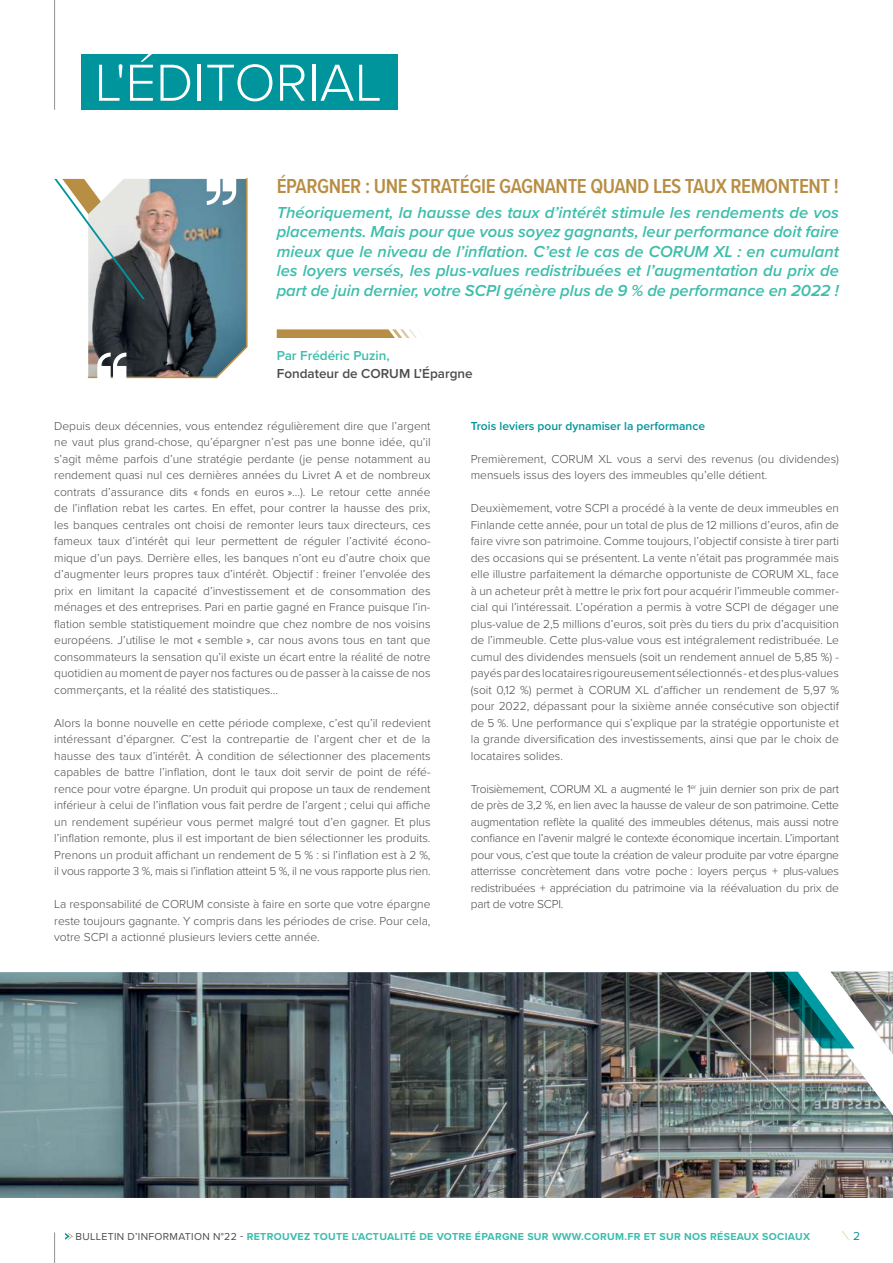
<style>
.page{position:relative;width:893px;height:1263px;background:#fff}
.page>*{position:absolute;margin:0;border:0;box-sizing:border-box;transform-origin:0 0}
.t1{font:300 54px "Proxima Nova";color:#fff}
.t2{font:600 21px "Proxima Nova Cond";letter-spacing:-.02em;color:#b88e44}
.t3{font:italic 600 16.5px/19.5px "Proxima Nova";color:#3dbdab;text-align:justify}
.t4{font:600 13.5px "Proxima Nova";color:#4c4c4e}
.t5{font:600 13.5px "Proxima Nova";color:#3dbdab}
.t6{font:300 12px/16.5px "Proxima Nova";color:#4c4c4e;text-align:justify}
.t7{font:600 12px "Proxima Nova";color:#00959c}
.t8{font:12px "Proxima Nova";color:#00959c}
.t9{font:700 10.5px "Proxima Nova";letter-spacing:.03em;color:#3dbdab}
.s1{font-weight:400;color:#4c4c4e}
</style>
<div class="page">
<svg style="left:842px;top:1231px;width:7px;height:9px"></svg>
<svg style="left:65px;top:1233px;width:8px;height:7px"></svg>
<hr style="left:54px;top:1233px;width:1px;height:30px;background:#221f1f">
<hr style="left:54px;top:0;width:1px;height:109px;background:#221f1f">
<div style="left:82px;top:54px;width:316px;height:55px;background:#00959c"></div>
<svg style="left:54px;top:178px;width:194px;height:201px"></svg>
<svg style="left:277px;top:329px;width:146px;height:9px"></svg>
<img style="left:0;top:972px;width:893px;height:226px">
<img style="left:765px;top:972px;width:89px;height:76px">
<h1 class="t1" style="left:95px;top:54px;width:289px">L'ÉDITORIAL</h1>
<h2 class="t2" style="left:277px;top:175px;width:564px">ÉPARGNER : UNE STRATÉGIE GAGNANTE QUAND LES TAUX REMONTENT !</h2>
<p class="t3" style="left:277px;top:204px;width:564px">Théoriquement, la hausse des taux d’intérêt stimule les rendements de vos placements. Mais pour que vous soyez gagnants, leur performance doit faire mieux que le niveau de l’inflation. C’est le cas de CORUM XL : en cumulant les loyers versés, les plus-values redistribuées et l’augmentation du prix de part de juin dernier, votre SCPI génère plus de 9 % de performance en 2022 !</p>
<p class="t5" style="left:277px;top:348px;width:115px">Par Frédéric Puzin,</p>
<p class="t4" style="left:277px;top:366px;width:198px">Fondateur de CORUM L’Épargne</p>
<p class="t6" style="left:54px;top:417px;width:378px">Depuis deux décennies, vous entendez régulièrement dire que l’argent ne vaut plus grand-chose, qu’épargner n’est pas une bonne idée, qu’il s’agit même parfois d’une stratégie perdante (je pense notamment au rendement quasi nul ces dernières années du Livret A et de nombreux contrats d’assurance dits « fonds en euros »…). Le retour cette année de l’inflation rebat les cartes. En effet, pour contrer la hausse des prix, les banques centrales ont choisi de remonter leurs taux directeurs, ces fameux taux d’intérêt qui leur permettent de réguler l’activité écono&shy;mique d’un pays. Derrière elles, les banques n’ont eu d’autre choix que d’augmenter leurs propres taux d’intérêt. Objectif : freiner l’envolée des prix en limitant la capacité d’investissement et de consommation des ménages et des entreprises. Pari en partie gagné en France puisque l’in&shy;flation semble statistiquement moindre que chez nombre de nos voisins européens. J’utilise le mot « semble », car nous avons tous en tant que consommateurs la sensation qu’il existe un écart entre la réalité de notre quotidien au moment de payer nos factures ou de passer à la caisse de nos commerçants, et la réalité des statistiques...</p>
<p class="t6" style="left:54px;top:714px;width:378px">Alors la bonne nouvelle en cette période complexe, c’est qu’il redevient intéressant d’épargner. C’est la contrepartie de l’argent cher et de la hausse des taux d’intérêt. À condition de sélectionner des placements capables de battre l’inflation, dont le taux doit servir de point de réfé&shy;rence pour votre épargne. Un produit qui propose un taux de rendement inférieur à celui de l’inflation vous fait perdre de l’argent ; celui qui affiche un rendement supérieur vous permet malgré tout d’en gagner. Et plus l’inflation remonte, plus il est important de bien sélectionner les produits.<br>Prenons un produit affichant un rendement de 5 % : si l’inflation est à 2 %, il vous rapporte 3 %, mais si l’inflation atteint 5 %, il ne vous rapporte plus rien.</p>
<p class="t6" style="left:54px;top:896px;width:378px">La responsabilité de CORUM consiste à faire en sorte que votre épargne reste toujours gagnante. Y compris dans les périodes de crise. Pour cela, votre SCPI a actionné plusieurs leviers cette année.</p>
<p class="t7" style="left:471px;top:419px;width:236px">Trois leviers pour dynamiser la performance</p>
<p class="t6" style="left:471px;top:450px;width:370px">Premièrement, CORUM XL vous a servi des revenus (ou dividendes) mensuels issus des loyers des immeubles qu’elle détient.</p>
<p class="t6" style="left:471px;top:500px;width:370px">Deuxièmement, votre SCPI a procédé à la vente de deux immeubles en Finlande cette année, pour un total de plus de 12 millions d’euros, afin de faire vivre son patrimoine. Comme toujours, l’objectif consiste à tirer parti des occasions qui se présentent. La vente n’était pas programmée mais elle illustre parfaitement la démarche opportuniste de CORUM XL, face à un acheteur prêt à mettre le prix fort pour acquérir l’immeuble commer&shy;cial qui l’intéressait. L’opération a permis à votre SCPI de dégager une plus-value de 2,5 millions d’euros, soit près du tiers du prix d’acquisition de l’immeuble. Cette plus-value vous est intégralement redistribuée. Le cumul des dividendes mensuels (soit un rendement annuel de 5,85 %) - payés par des locataires rigoureusement sélectionnés - et des plus-values (soit 0,12 %) permet à CORUM XL d’afficher un rendement de 5,97 % pour 2022, dépassant pour la sixième année consécutive son objectif de 5 %. Une performance qui s’explique par la stratégie opportuniste et la grande diversification des investissements, ainsi que par le choix de locataires solides.</p>
<p class="t6" style="left:471px;top:780px;width:370px">Troisièmement, CORUM XL a augmenté le 1<sup>er</sup> juin dernier son prix de part de près de 3,2 %, en lien avec la hausse de valeur de son patrimoine. Cette augmentation reflète la qualité des immeubles détenus, mais aussi notre confiance en l’avenir malgré le contexte économique incertain. L’important pour vous, c’est que toute la création de valeur produite par votre épargne atterrisse concrètement dans votre poche : loyers perçus + plus-values redistribuées + appréciation du patrimoine via la réévaluation du prix de part de votre SCPI.</p>
<p class="t9" style="left:76px;top:1231px;width:736px"><span class="s1">BULLETIN D’INFORMATION N°22 -</span> RETROUVEZ TOUTE L’ACTUALITÉ DE VOTRE ÉPARGNE SUR WWW.CORUM.FR ET SUR NOS RÉSEAUX SOCIAUX</p>
<p class="t8" style="left:853px;top:1229px;width:9px">2</p>
</div>
